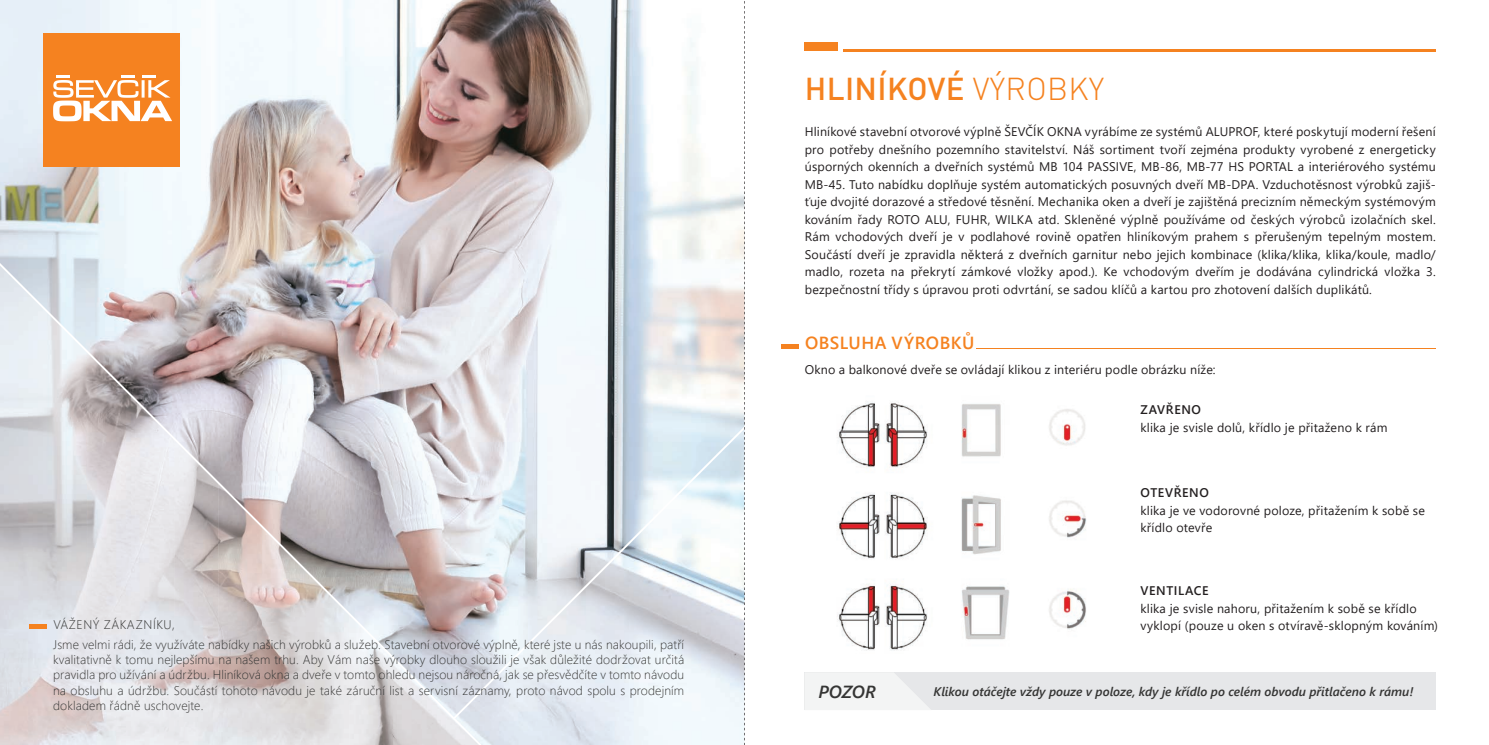
<style>
.page{position:relative;width:1489px;height:745px;background:#fff}
.page>*{position:absolute;margin:0;border:0;box-sizing:border-box;transform-origin:0 0}
.t1{font:500 31.25px "DIN Pro";letter-spacing:.01em;color:#f58220}
.t2{font:600 17.5px "Segoe UI";letter-spacing:.03em;color:#f58220}
.t3{font:italic 600 17.5px "Segoe UI";letter-spacing:-.01em;color:#353534}
.t4{font:12.5px/17.5px "Segoe UI";letter-spacing:.015em;color:#231f20}
.t5{font:300 12.5px/15px "Segoe UI";letter-spacing:.01em;color:#353534}
.t6{font:italic 600 12.5px "Segoe UI";color:#353534}
.t7{font:600 12.5px "Segoe UI";letter-spacing:.045em;color:#231f20}
.s1{font-weight:300}
</style>
<div class="page">
<img style="left:0;top:0;width:744px;height:744px">
<img style="left:961px;top:404px;width:126px;height:236px">
<svg style="left:0;top:263px;width:481px;height:481px;background:#d1cdd0"></svg>
<svg style="left:453px;top:219px;width:499px;height:500px"></svg>
<hr style="left:29px;top:624px;width:17px;height:4px;background:#f58220">
<div style="left:804px;top:43px;width:33px;height:8px;background:#f58220"></div>
<hr style="left:842px;top:49px;width:593px;height:2px;background:#f58220">
<hr style="left:781px;top:344px;width:17px;height:4px;background:#f58220">
<hr style="left:976px;top:348px;width:459px;height:1px;background:#f58220">
<svg style="left:744px;top:1px;width:1px;height:743px"></svg>
<div style="left:43px;top:33px;width:136px;height:133px;background:#f58220"></div>
<svg style="left:53px;top:80px;width:119px;height:41px"></svg>
<hr style="left:56px;top:75px;width:14px;height:3px;background:#fff">
<hr style="left:121px;top:75px;width:14px;height:3px;background:#fff">
<hr style="left:141px;top:75px;width:14px;height:3px;background:#fff">
<div style="left:804px;top:672px;width:631px;height:37px;background:#e6e7e9"></div>
<svg style="left:805px;top:673px;width:124px;height:36px"></svg>
<p class="t5" style="left:53px;top:613px;width:632px;line-height:20px">VÁŽENÝ ZÁKAZNÍKU,<br>Jsme velmi rádi, že využíváte nabídky našich výrobků a služeb. Stavební otvorové výplně, které jste u nás nakoupili, patří</p>
<p class="t5" style="left:53px;top:651px;width:632px;text-align:justify">kvalitativně k tomu nejlepšímu na našem trhu. Aby Vám naše výrobky dlouho sloužili je však důležité dodržovat určitá pravidla pro užívání a údržbu. Hliníková okna a dveře v tomto ohledu nejsou náročná, jak se přesvědčíte v tomto návodu na obsluhu a údržbu. Součástí tohoto návodu je také záruční list a servisní záznamy, proto návod spolu s prodejním dokladem řádně uschovejte.</p>
<h1 class="t1" style="left:804px;top:68px;width:301px">HLINÍKOVÉ <span class="s1">VÝROBKY</span></h1>
<p class="t4" style="left:804px;top:122px;width:632px;text-align:justify">Hliníkové stavební otvorové výplně ŠEVČÍK OKNA vyrábíme ze systémů ALUPROF, které poskytují moderní řešení pro potřeby dnešního pozemního stavitelství. Náš sortiment tvoří zejména produkty vyrobené z energeticky úsporných okenních a dveřních systémů MB 104 PASSIVE, MB-86, MB-77 HS PORTAL a interiérového systému MB-45. Tuto nabídku doplňuje systém automatických posuvných dveří MB-DPA. Vzduchotěsnost výrobků zajiš&shy;ťuje dvojité dorazové a středové těsnění. Mechanika oken a dveří je zajištěná precizním německým systémovým kováním řady ROTO ALU, FUHR, WILKA atd. Skleněné výplně používáme od českých výrobců izolačních skel.<br>Rám vchodových dveří je v podlahové rovině opatřen hliníkovým prahem s přerušeným tepelným mostem.<br>Součástí dveří je zpravidla některá z dveřních garnitur nebo jejich kombinace (klika/klika, klika/koule, madlo/ madlo, rozeta na překrytí zámkové vložky apod.). Ke vchodovým dveřím je dodávána cylindrická vložka 3. bezpečnostní třídy s úpravou proti odvrtání, se sadou klíčů a kartou pro zhotovení dalších duplikátů.</p>
<h2 class="t2" style="left:805px;top:326px;width:171px">OBSLUHA VÝROBKŮ</h2>
<p class="t4" style="left:804px;top:359px;width:412px">Okno a balkonové dveře se ovládají klikou z interiéru podle obrázku níže:</p>
<p class="t7" style="left:1140px;top:397px;width:62px">ZAVŘENO</p>
<p class="t4" style="left:1140px;top:417px;width:248px">klika je svisle dolů, křídlo je přitaženo k rám</p>
<p class="t7" style="left:1140px;top:480px;width:70px">OTEVŘENO</p>
<p class="t4" style="left:1140px;top:500px;width:286px">klika je ve vodorovné poloze, přitažením k sobě se křídlo otevře</p>
<p class="t7" style="left:1140px;top:578px;width:70px">VENTILACE</p>
<p class="t4" style="left:1140px;top:598px;width:299px">klika je svisle nahoru, přitažením k sobě se křídlo vyklopí (pouze u oken s otvíravě-sklopným kováním)</p>
<h2 class="t3" style="left:818px;top:674px;width:59px">POZOR</h2>
<p class="t6" style="left:933px;top:679px;width:481px">Klikou otáčejte vždy pouze v poloze, kdy je křídlo po celém obvodu přitlačeno k rámu!</p>
</div>
